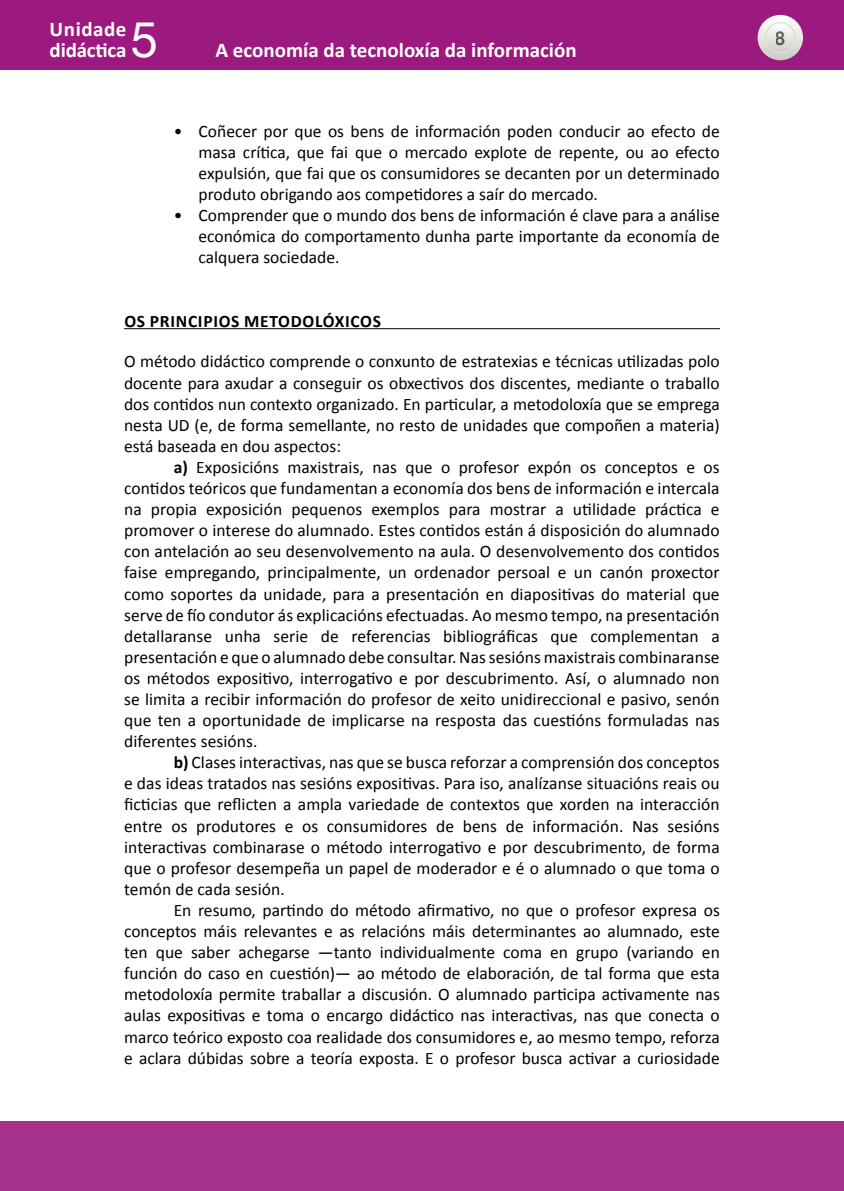
<style>
.page{position:relative;width:844px;height:1191px;background:#fff}
.page>*{position:absolute;margin:0;border:0;box-sizing:border-box;transform-origin:0 0}
.t1{font:49px "Helvetica Neue";color:#fff}
.t2{font:700 21px/21px "Calibri";color:#fff}
.t3{font:700 19.25px "Helvetica Neue";color:#000;scale:.9 1}
.t4{font:17.5px/21.2px "Calibri";color:#000;text-align:justify}
.t5{font:700 17.5px "Calibri";letter-spacing:.04em;color:#000}
.s1{font-weight:700}
</style>
<div class="page">
<div style="left:0;top:0;width:843px;height:69px;background:#9c1a7f"></div>
<svg style="left:757px;top:15px;width:45px;height:45px"></svg>
<svg style="left:765px;top:23px;width:29px;height:29px"></svg>
<div style="left:764px;top:22px;width:31px;height:31px;border:1px solid #dfdeda;border-radius:50%"></div>
<div style="left:0;top:1121px;width:843px;height:70px;background:#a6318c"></div>
<hr style="left:124px;top:328px;width:595px;height:1px;background:#000">
<p class="t2" style="left:50px;top:19px;width:78px">Unidade didáctica</p>
<h1 class="t1" style="left:131px;top:5px;width:29px">5</h1>
<p class="t2" style="left:215px;top:40px;width:362px">A economía da tecnoloxía da información</p>
<p class="t4" style="left:198px;top:121px;width:522px;text-indent:-25px">• Coñecer por que os bens de información poden conducir ao efecto de masa crítica, que fai que o mercado explote de repente, ou ao efecto expulsión, que fai que os consumidores se decanten por un determinado produto obrigando aos competidores a saír do mercado.</p>
<p class="t4" style="left:198px;top:205px;width:522px;text-indent:-25px">• Comprender que o mundo dos bens de información é clave para a análise económica do comportamento dunha parte importante da economía de calquera sociedade.</p>
<p class="t5" style="left:124px;top:309px;width:258px">OS PRINCIPIOS METODOLÓXICOS</p>
<p class="t4" style="left:124px;top:351px;width:597px">O método didáctico comprende o conxunto de estratexias e técnicas utilizadas polo docente para axudar a conseguir os obxectivos dos discentes, mediante o traballo dos contidos nun contexto organizado. En particular, a metodoloxía que se emprega nesta UD (e, de forma semellante, no resto de unidades que compoñen a materia) está baseada en dou aspectos:</p>
<p class="t4" style="left:124px;top:456px;width:597px;text-indent:50px"><span class="s1">a)</span> Exposicións maxistrais, nas que o profesor expón os conceptos e os contidos teóricos que fundamentan a economía dos bens de información e intercala na propia exposición pequenos exemplos para mostrar a utilidade práctica e promover o interese do alumnado. Estes contidos están á disposición do alumnado con antelación ao seu desenvolvemento na aula. O desenvolvemento dos contidos faise empregando, principalmente, un ordenador persoal e un canón proxector como soportes da unidade, para a presentación en diapositivas do material que serve de fío condutor ás explicacións efectuadas. Ao mesmo tempo, na presentación detallaranse unha serie de referencias bibliográficas que complementan a presentación e que o alumnado debe consultar. Nas sesións maxistrais combinaranse os métodos expositivo, interrogativo e por descubrimento. Así, o alumnado non se limita a recibir información do profesor de xeito unidireccional e pasivo, senón que ten a oportunidade de implicarse na resposta das cuestións formuladas nas diferentes sesións.</p>
<p class="t4" style="left:124px;top:752px;width:597px;text-indent:50px"><span class="s1">b)</span> Clases interactivas, nas que se busca reforzar a comprensión dos conceptos e das ideas tratados nas sesións expositivas. Para iso, analízanse situacións reais ou ficticias que reflicten a ampla variedade de contextos que xorden na interacción entre os produtores e os consumidores de bens de información. Nas sesións interactivas combinarase o método interrogativo e por descubrimento, de forma que o profesor desempeña un papel de moderador e é o alumnado o que toma o temón de cada sesión.</p>
<p class="t4" style="left:124px;top:899px;width:597px;text-indent:50px">En resumo, partindo do método afirmativo, no que o profesor expresa os conceptos máis relevantes e as relacións máis determinantes ao alumnado, este ten que saber achegarse —tanto individualmente coma en grupo (variando en función do caso en cuestión)— ao método de elaboración, de tal forma que esta metodoloxía permite traballar a discusión. O alumnado participa activamente nas aulas expositivas e toma o encargo didáctico nas interactivas, nas que conecta o marco teórico exposto coa realidade dos consumidores e, ao mesmo tempo, reforza e aclara dúbidas sobre a teoría exposta. E o profesor busca activar a curiosidade</p>
<p class="t3" style="left:775px;top:26px;width:12px">8</p>
</div>
